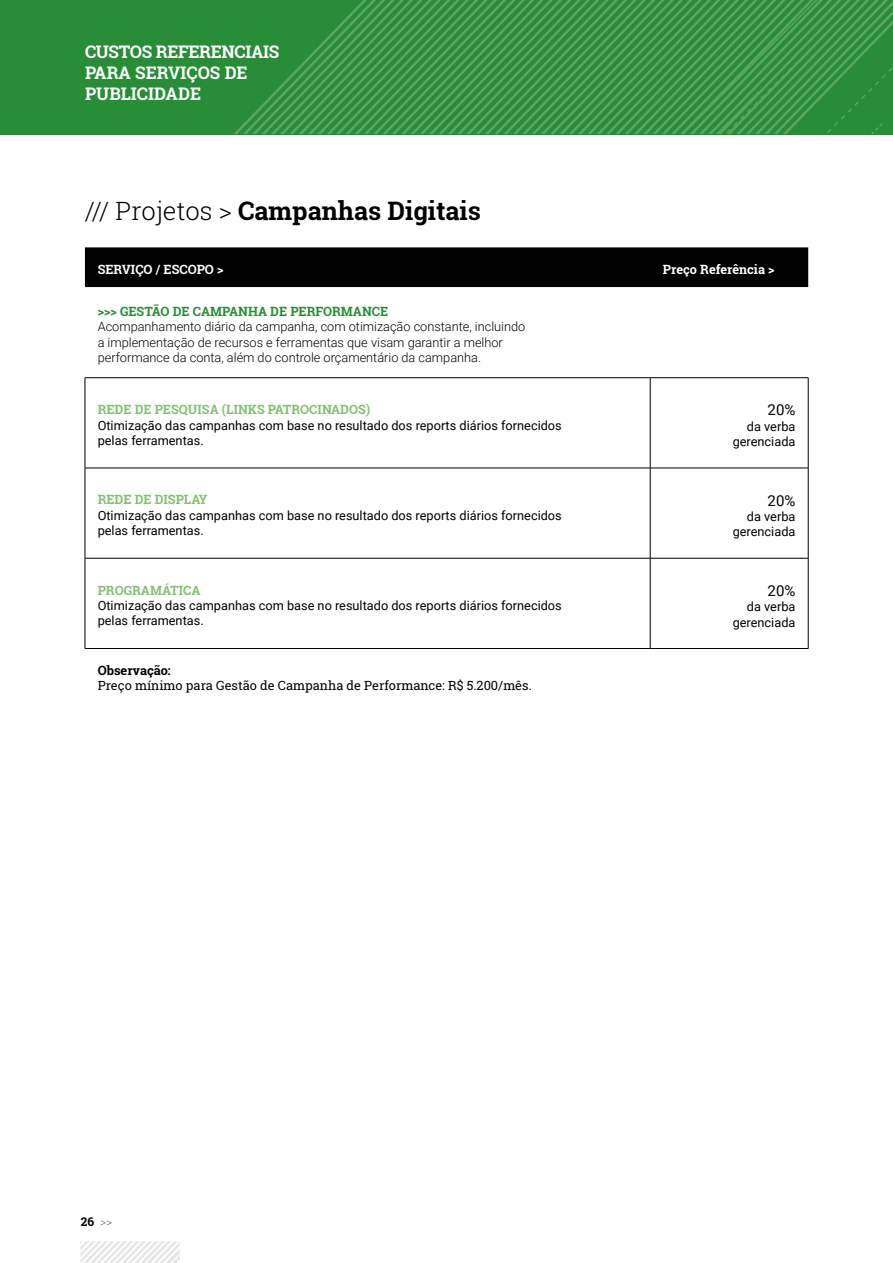
<style>
.page{position:relative;width:893px;height:1263px;background:#fff}
.page>*{position:absolute;margin:0;border:0;box-sizing:border-box;transform-origin:0 0}
.t1{font:700 25.5px "Roboto Slab";color:#000}
.t2{font:700 17.4px/20.9px "Roboto Slab";letter-spacing:-.02em;color:#fff}
.t3{font:15px "Roboto";color:#000}
.t4{font:12.75px/15.3px "Roboto";color:#000}
.t5{font:300 12.75px/15.3px "Roboto";color:#000}
.t6{font:700 12.75px "Roboto Slab";color:#83c073}
.t7{font:12.75px "Roboto Slab";color:#000}
.t8{font:700 12.75px "Roboto Slab";color:#278d37}
.t9{font:700 12.75px "Roboto Slab";color:#fff}
.t10{font:700 12.75px "Roboto Slab";color:#000}
.t11{font:700 12px "Roboto Slab";color:#000}
.s1{font-weight:300}
.s2{font-weight:100}
</style>
<div class="page">
<div style="left:0;top:0;width:893px;height:135px;background:#278d37"></div>
<svg style="left:234px;top:0;width:659px;height:134px"></svg>
<svg style="left:81px;top:1242px;width:98px;height:21px"></svg>
<div style="left:85px;top:247px;width:723px;height:40px;background:#000"></div>
<hr style="left:85px;top:377px;width:565px;height:1px;background:#000">
<hr style="left:85px;top:378px;width:1px;height:90px;background:#000">
<hr style="left:650px;top:377px;width:158px;height:1px;background:#000">
<hr style="left:650px;top:378px;width:1px;height:90px;background:#000">
<hr style="left:808px;top:378px;width:1px;height:90px;background:#000">
<hr style="left:85px;top:468px;width:565px;height:1px;background:#000">
<hr style="left:85px;top:468px;width:1px;height:90px;background:#000">
<hr style="left:650px;top:468px;width:158px;height:1px;background:#000">
<hr style="left:650px;top:468px;width:1px;height:90px;background:#000">
<hr style="left:808px;top:468px;width:1px;height:90px;background:#000">
<hr style="left:85px;top:558px;width:565px;height:1px;background:#000">
<hr style="left:85px;top:558px;width:1px;height:90px;background:#000">
<hr style="left:650px;top:558px;width:158px;height:1px;background:#000">
<hr style="left:650px;top:558px;width:1px;height:90px;background:#000">
<hr style="left:808px;top:558px;width:1px;height:90px;background:#000">
<hr style="left:85px;top:648px;width:565px;height:1px;background:#000">
<hr style="left:650px;top:648px;width:158px;height:1px;background:#000">
<h2 class="t2" style="left:85px;top:41px;width:196px">CUSTOS REFERENCIAIS<br>PARA SERVIÇOS DE<br>PUBLICIDADE</h2>
<h1 class="t1" style="left:85px;top:193px;width:397px"><span class="s1">/// Projetos &gt;</span> Campanhas Digitais</h1>
<p class="t9" style="left:98px;top:261px;width:127px">SERVIÇO / ESCOPO &gt;</p>
<p class="t9" style="left:663px;top:261px;width:113px">Preço Referência &gt;</p>
<p class="t8" style="left:98px;top:303px;width:292px">&gt;&gt;&gt; GESTÃO DE CAMPANHA DE PERFORMANCE</p>
<p class="t5" style="left:98px;top:319px;width:429px">Acompanhamento diário da campanha, com otimização constante, incluindo a implementação de recursos e ferramentas que visam garantir a melhor performance da conta, além do controle orçamentário da campanha.</p>
<p class="t6" style="left:98px;top:401px;width:274px">REDE DE PESQUISA (LINKS PATROCINADOS)</p>
<p class="t4" style="left:98px;top:417px;width:466px">Otimização das campanhas com base no resultado dos reports diários fornecidos pelas ferramentas.</p>
<p class="t3" style="left:768px;top:400px;width:29px">20%</p>
<p class="t4" style="left:733px;top:418px;width:64px;text-align:right">da verba gerenciada</p>
<p class="t6" style="left:98px;top:491px;width:111px">REDE DE DISPLAY</p>
<p class="t4" style="left:98px;top:507px;width:466px">Otimização das campanhas com base no resultado dos reports diários fornecidos pelas ferramentas.</p>
<p class="t6" style="left:98px;top:581px;width:105px">PROGRAMÁTICA</p>
<p class="t4" style="left:98px;top:597px;width:466px">Otimização das campanhas com base no resultado dos reports diários fornecidos pelas ferramentas.</p>
<p class="t10" style="left:98px;top:661px;width:75px">Observação:</p>
<p class="t7" style="left:98px;top:676px;width:436px">Preço mínimo para Gestão de Campanha de Performance: R$ 5.200/mês.</p>
<p class="t3" style="left:768px;top:490px;width:29px">20%</p>
<p class="t4" style="left:733px;top:508px;width:64px;text-align:right">da verba gerenciada</p>
<p class="t3" style="left:768px;top:580px;width:29px">20%</p>
<p class="t4" style="left:733px;top:599px;width:64px;text-align:right">da verba gerenciada</p>
<p class="t11" style="left:81px;top:1214px;width:33px">26 <span class="s2">&gt;&gt;</span></p>
</div>
